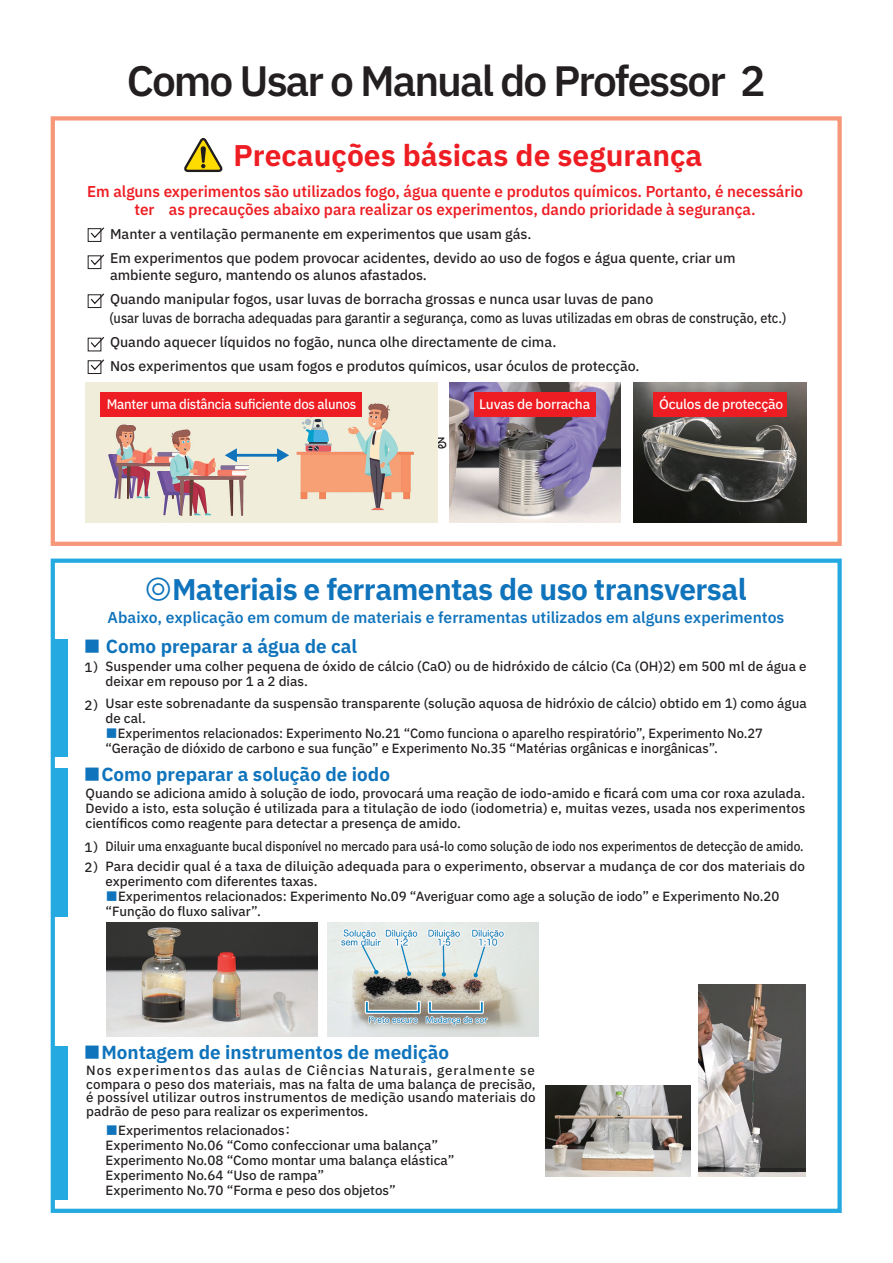
<style>
.page{position:relative;width:893px;height:1263px;background:#fff}
.page>*{position:absolute;margin:0;border:0;box-sizing:border-box;transform-origin:0 0}
.t1{font:40.5px "IBM Plex Sans JP Sm Bld";letter-spacing:-.05em;color:#231f20}
.t2{font:700 28.5px "IBM Plex Sans JP";letter-spacing:-.02em;color:#1074bc}
.t3{font:700 28.5px "IBM Plex Sans JP";color:#ee1d23}
.t4{font:700 18px "IBM Plex Sans JP";color:#1074bc}
.t5{font:15px/18px "IBM Plex Sans JP Sm Bld";color:#ee1d23;text-align:center}
.t6{font:15px "IBM Plex Sans JP Sm Bld";color:#1074bc}
.t7{font:13.5px/24px "IBM Plex Sans JP Medm";color:#231f20}
.t8{font:13.5px/24px "IBM Plex Sans JP Medm";color:#231f20;scale:.9 1}
.t9{font:13.2px "IBM Plex Sans JP Medm";letter-spacing:-.02em;color:#fff;scale:.95 1}
.t10{font:13.2px "IBM Plex Sans JP Medm";letter-spacing:-.02em;color:#fff}
.t11{font:12.75px/15px "IBM Plex Sans JP Medm";color:#231f20}
.s1{color:#1074bc}
</style>
<div class="page">
<div style="left:53px;top:639px;width:15px;height:118px;background:#24aae1"></div>
<div style="left:53px;top:768px;width:15px;height:149px;background:#24aae1"></div>
<div style="left:53px;top:1046px;width:15px;height:153px;background:#24aae1"></div>
<div style="left:51px;top:116px;width:791px;height:430px;border:4px solid #f6977a"></div>
<div style="left:51px;top:558px;width:791px;height:655px;border:4px solid #24aae1"></div>
<svg style="left:184px;top:138px;width:39px;height:34px"></svg>
<div style="left:88px;top:228px;width:13px;height:14px;border:1px solid #231f20"></div>
<svg style="left:89px;top:227px;width:16px;height:12px"></svg>
<div style="left:88px;top:255px;width:13px;height:14px;border:1px solid #231f20"></div>
<svg style="left:89px;top:254px;width:16px;height:12px"></svg>
<div style="left:88px;top:294px;width:13px;height:14px;border:1px solid #231f20"></div>
<svg style="left:89px;top:293px;width:16px;height:12px"></svg>
<svg style="left:89px;top:337px;width:16px;height:12px"></svg>
<div style="left:88px;top:360px;width:13px;height:14px;border:1px solid #231f20"></div>
<svg style="left:89px;top:359px;width:16px;height:12px"></svg>
<img style="left:86px;top:383px;width:351px;height:140px">
<img style="left:107px;top:923px;width:211px;height:114px">
<img style="left:328px;top:923px;width:211px;height:114px">
<img style="left:449px;top:383px;width:172px;height:140px">
<img style="left:633px;top:383px;width:173px;height:140px">
<hr style="left:235px;top:454px;width:44px;height:3px;background:#1074bc">
<svg style="left:225px;top:448px;width:12px;height:14px"></svg>
<svg style="left:277px;top:448px;width:12px;height:14px"></svg>
<div style="left:100px;top:392px;width:261px;height:24px;background:#ee1d23"></div>
<div style="left:474px;top:392px;width:121px;height:24px;background:#ee1d23"></div>
<div style="left:654px;top:392px;width:133px;height:24px;background:#ee1d23"></div>
<img style="left:545px;top:1086px;width:146px;height:91px">
<img style="left:699px;top:985px;width:106px;height:192px">
<h1 class="t1" style="left:127px;top:51px;width:640px">Como Usar o Manual do Professor 2</h1>
<h2 class="t3" style="left:233px;top:134px;width:471px">Precauções básicas de segurança</h2>
<p class="t5" style="left:87px;top:181px;width:718px">Em alguns experimentos são utilizados fogo, água quente e produtos químicos. Portanto, é necessário ter as precauções abaixo para realizar os experimentos, dando prioridade à segurança.</p>
<p class="t7" style="left:110px;top:221px;width:627px">Manter a ventilação permanente em experimentos que usam gás.<br>Em experimentos que podem provocar acidentes, devido ao uso de fogos e água quente, criar um</p>
<p class="t7" style="left:110px;top:262px;width:545px">ambiente seguro, mantendo os alunos afastados.<br>Quando manipular fogos, usar luvas de borracha grossas e nunca usar luvas de pano</p>
<p class="t8" style="left:109px;top:305px;width:754px">(usar luvas de borracha adequadas para garantir a segurança, como as luvas utilizadas em obras de construção, etc.)<br>Quando aquecer líquidos no fogão, nunca olhe directamente de cima.<br>Nos experimentos que usam fogos e produtos químicos, usar óculos de protecção.</p>
<p class="t9" style="left:107px;top:394px;width:264px">Manter uma distância suficiente dos alunos</p>
<p class="t10" style="left:479px;top:394px;width:113px">Luvas de borracha</p>
<p class="t10" style="left:659px;top:394px;width:126px">Óculos de protecção</p>
<h2 class="t2" style="left:144px;top:567px;width:604px">◎Materiais e ferramentas de uso transversal</h2>
<p class="t6" style="left:108px;top:606px;width:678px">Abaixo, explicação em comum de materiais e ferramentas utilizados em alguns experimentos</p>
<h3 class="t4" style="left:83px;top:633px;width:275px">■ Como preparar a água de cal</h3>
<p class="t11" style="left:85px;top:659px;width:22px">1）</p>
<p class="t11" style="left:85px;top:697px;width:22px">2）</p>
<p class="t11" style="left:105px;top:658px;width:703px">Suspender uma colher pequena de óxido de cálcio (CaO) ou de hidróxido de cálcio (Ca (OH)2) em 500 ml de água e deixar em repouso por 1 a 2 dias.</p>
<p class="t11" style="left:105px;top:695px;width:703px">Usar este sobrenadante da suspensão transparente (solução aquosa de hidróxio de cálcio) obtido em 1) como água de cal.</p>
<p class="t11" style="left:105px;top:725px;width:659px"><span class="s1">■</span>Experimentos relacionados: Experimento No.21 “Como funciona o aparelho respiratório”, Experimento No.27 “Geração de dióxido de carbono e sua função” e Experimento No.35 “Matérias orgânicas e inorgânicas”.</p>
<h3 class="t4" style="left:83px;top:761px;width:308px">■Como preparar a solução de iodo</h3>
<p class="t11" style="left:86px;top:785px;width:721px;text-align:justify">Quando se adiciona amido à solução de iodo, provocará uma reação de iodo-amido e ficará com uma cor roxa azulada.<br>Devido a isto, esta solução é utilizada para a titulação de iodo (iodometria) e, muitas vezes, usada nos experimentos científicos como reagente para detectar a presença de amido.</p>
<p class="t11" style="left:85px;top:838px;width:721px">1）Diluir uma enxaguante bucal disponível no mercado para usá-lo como solução de iodo nos experimentos de detecção de amido.</p>
<p class="t11" style="left:85px;top:859px;width:22px">2）</p>
<p class="t11" style="left:105px;top:857px;width:701px">Para decidir qual é a taxa de diluição adequada para o experimento, observar a mudança de cor dos materiais do experimento com diferentes taxas.</p>
<p class="t11" style="left:105px;top:887px;width:675px"><span class="s1">■</span>Experimentos relacionados: Experimento No.09 “Averiguar como age a solução de iodo” e Experimento No.20 “Função do fluxo salivar”.</p>
<h3 class="t4" style="left:83px;top:1039px;width:367px">■Montagem de instrumentos de medição</h3>
<p class="t11" style="left:86px;top:1063px;width:451px;line-height:13.5px;text-align:justify">Nos experimentos das aulas de Ciências Naturais, geralmente se compara o peso dos materiais, mas na falta de uma balança de precisão, é possível utilizar outros instrumentos de medição usando materiais do padrão de peso para realizar os experimentos.</p>
<p class="t11" style="left:105px;top:1122px;width:351px"><span class="s1">■</span>Experimentos relacionados：<br>Experimento No.06 “Como confeccionar uma balança” Experimento No.08 “Como montar uma balança elástica” Experimento No.64 “Uso de rampa”<br>Experimento No.70 “Forma e peso dos objetos”</p>
</div>
